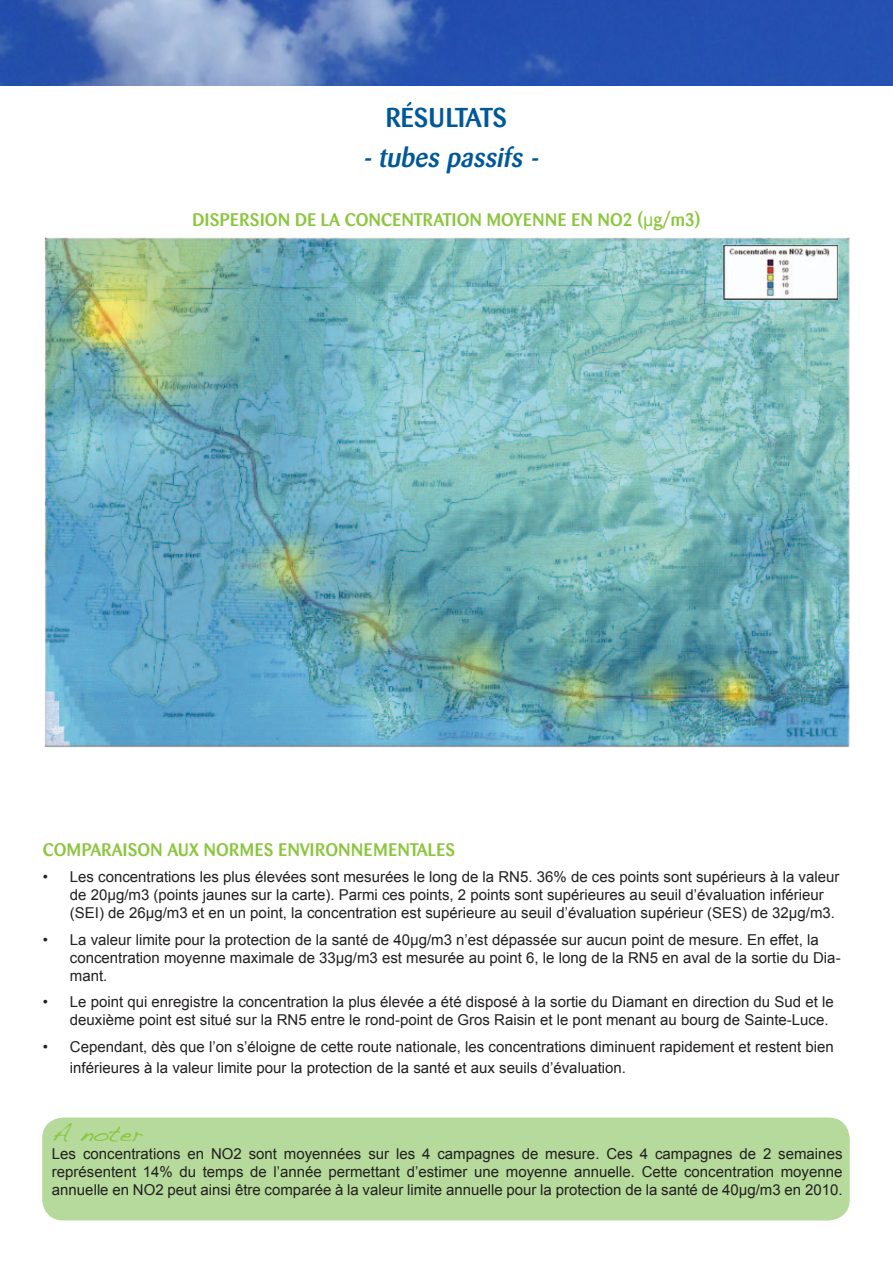
<style>
.page{position:relative;width:893px;height:1263px;background:#fff}
.page>*{position:absolute;margin:0;border:0;box-sizing:border-box;transform-origin:0 0}
.t1{font:italic 500 27px "Barmeno";color:#005898}
.t2{font:500 27px "Barmeno";letter-spacing:-.01em;color:#005898}
.t3{font:22.5px "Handwriting Dakota";color:#8bc63e;scale:1.1 1}
.t4{font:500 18px "Barmeno";letter-spacing:.02em;color:#8bc63e}
.t5{font:15px/18px "Arial";color:#231f20}
.s1{font-family:"Arial";font-weight:400}
</style>
<div class="page">
<img style="left:0;top:0;width:893px;height:85px">
<img style="left:44px;top:237px;width:806px;height:511px">
<div style="left:42px;top:1117px;width:808px;height:103px;background:#b6da9b;border-radius:21px"></div>
<img style="left:723px;top:244px;width:115px;height:56px">
<img style="left:723px;top:245px;width:115px;height:54px">
<h1 class="t2" style="left:386px;top:101px;width:123px">RÉSULTATS</h1>
<h1 class="t1" style="left:362px;top:142px;width:183px">- tubes passifs -</h1>
<p class="t4" style="left:193px;top:209px;width:509px">DISPERSION DE LA CONCENTRATION MOYENNE EN NO2 (<span class="s1">µ</span>g/m3)</p>
<p class="t4" style="left:43px;top:839px;width:414px">COMPARAISON AUX NORMES ENVIRONNEMENTALES</p>
<p class="t5" style="left:70px;top:868px;width:771px;text-indent:-27px">• Les concentrations les plus élevées sont mesurées le long de la RN5. 36% de ces points sont supérieurs à la valeur de 20µg/m3 (points jaunes sur la carte). Parmi ces points, 2 points sont supérieures au seuil d’évaluation inférieur (SEI) de 26µg/m3 et en un point, la concentration est supérieure au seuil d’évaluation supérieur (SES) de 32µg/m3.</p>
<p class="t5" style="left:70px;top:930px;width:772px;text-indent:-27px">• La valeur limite pour la protection de la santé de 40µg/m3 n’est dépassée sur aucun point de mesure. En effet, la concentration moyenne maximale de 33µg/m3 est mesurée au point 6, le long de la RN5 en aval de la sortie du Dia&shy;mant.</p>
<p class="t5" style="left:70px;top:993px;width:765px;text-indent:-27px">• Le point qui enregistre la concentration la plus élevée a été disposé à la sortie du Diamant en direction du Sud et le deuxième point est situé sur la RN5 entre le rond-point de Gros Raisin et le pont menant au bourg de Sainte-Luce.</p>
<p class="t5" style="left:70px;top:1036px;width:765px;line-height:21.6px;text-indent:-27px">• Cependant, dès que l’on s’éloigne de cette route nationale, les concentrations diminuent rapidement et restent bien inférieures à la valeur limite pour la protection de la santé et aux seuils d’évaluation.</p>
<h2 class="t3" style="left:52px;top:1120px;width:84px">A noter</h2>
<p class="t5" style="left:52px;top:1145px;width:792px;text-align:justify">Les concentrations en NO2 sont moyennées sur les 4 campagnes de mesure. Ces 4 campagnes de 2 semaines représentent 14% du temps de l’année permettant d’estimer une moyenne annuelle. Cette concentration moyenne annuelle en NO2 peut ainsi être comparée à la valeur limite annuelle pour la protection de la santé de 40µg/m3 en 2010.</p>
</div>
